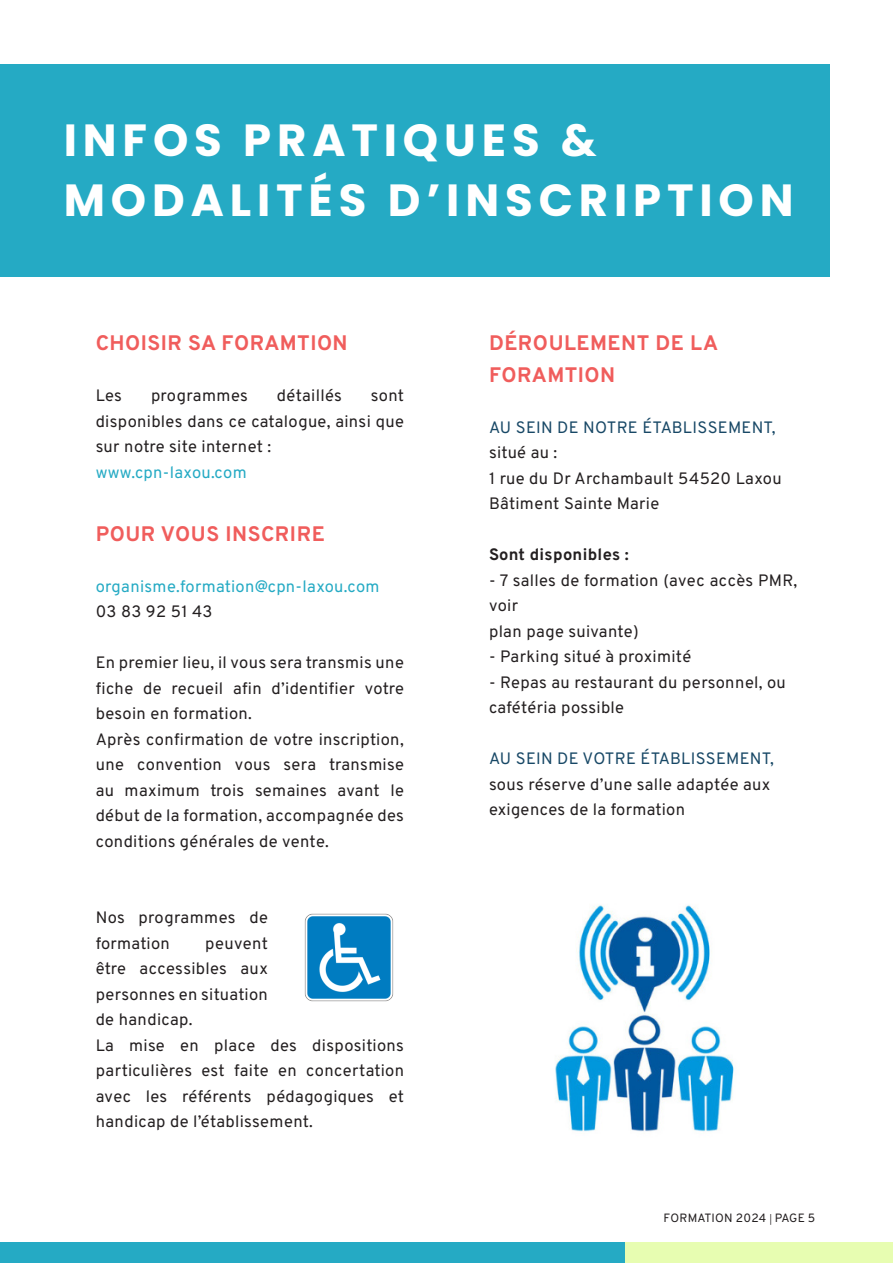
<style>
.page{position:relative;width:893px;height:1263px;background:#fff}
.page>*{position:absolute;margin:0;border:0;box-sizing:border-box;transform-origin:0 0}
.t1{font:700 45px "Poppins";letter-spacing:.13em;color:#fff}
.t2{font:700 21px/31.5px "Overpass";letter-spacing:.025em;color:#f05d5c}
.t3{font:16.5px/25.5px "Overpass";letter-spacing:.02em;color:#231f20;text-align:justify}
.t4{font:16.5px "Overpass";letter-spacing:.015em;color:#184866}
.t5{font:16.5px "Overpass";letter-spacing:.02em;color:#25aac4}
.t6{font:700 16.5px "Overpass";letter-spacing:.02em;color:#231f20}
.t7{font:12px "Overpass";letter-spacing:.015em;color:#231f20}
.s1{font-size:7.5px}
</style>
<div class="page">
<div style="left:0;top:1242px;width:625px;height:21px;background:#25aac4"></div>
<div style="left:625px;top:1242px;width:268px;height:21px;background:#e7fdb1"></div>
<div style="left:0;top:64px;width:829px;height:212px;background:#25aac4"></div>
<img style="left:304px;top:913px;width:90px;height:89px">
<img style="left:555px;top:905px;width:179px;height:227px">
<p class="t1" style="left:64px;top:114px;width:535px">INFOS PRATIQUES &amp;</p>
<p class="t1" style="left:64px;top:174px;width:731px">MODALITÉS D’INSCRIPTION</p>
<p class="t2" style="left:96px;top:326px;width:253px">CHOISIR SA FORAMTION</p>
<p class="t3" style="left:96px;top:382px;width:28px">Les</p>
<p class="t3" style="left:151px;top:382px;width:98px">programmes</p>
<p class="t3" style="left:277px;top:382px;width:66px">détaillés</p>
<p class="t3" style="left:96px;top:382px;width:310px;text-indent:275px">sont disponibles dans ce catalogue, ainsi que sur notre site internet :</p>
<p class="t5" style="left:96px;top:459px;width:153px">www.cpn-laxou.com</p>
<p class="t2" style="left:96px;top:517px;width:231px">POUR VOUS INSCRIRE</p>
<p class="t5" style="left:96px;top:573px;width:285px">organisme.formation@cpn-laxou.com</p>
<p class="t3" style="left:96px;top:598px;width:118px">03 83 92 51 43</p>
<p class="t3" style="left:96px;top:649px;width:310px">En premier lieu, il vous sera transmis une fiche de recueil afin d’identifier votre besoin en formation.</p>
<p class="t3" style="left:96px;top:726px;width:310px">Après confirmation de votre inscription, une convention vous sera transmise au maximum trois semaines avant le début de la formation, accompagnée des conditions générales de vente.</p>
<p class="t3" style="left:96px;top:904px;width:174px">Nos programmes de formation</p>
<p class="t3" style="left:96px;top:930px;width:174px;text-indent:110px">peuvent être accessibles aux personnes en situation de handicap.</p>
<p class="t3" style="left:96px;top:1032px;width:310px">La mise en place des dispositions particulières est faite en concertation avec les référents pédagogiques et handicap de l’établissement.</p>
<p class="t2" style="left:489px;top:326px;width:231px">DÉROULEMENT DE LA<br>FORAMTION</p>
<p class="t4" style="left:489px;top:414px;width:288px">AU SEIN DE NOTRE ÉTABLISSEMENT,</p>
<p class="t3" style="left:489px;top:439px;width:70px">situé au :</p>
<p class="t3" style="left:489px;top:465px;width:294px">1 rue du Dr Archambault 54520 Laxou</p>
<p class="t3" style="left:489px;top:490px;width:172px">Bâtiment Sainte Marie</p>
<p class="t6" style="left:489px;top:541px;width:141px">Sont disponibles :</p>
<p class="t3" style="left:489px;top:567px;width:310px">- 7 salles de formation (avec accès PMR, voir</p>
<p class="t3" style="left:489px;top:618px;width:151px">plan page suivante)</p>
<p class="t3" style="left:489px;top:643px;width:204px">- Parking situé à proximité</p>
<p class="t3" style="left:489px;top:669px;width:298px">- Repas au restaurant du personnel, ou</p>
<p class="t3" style="left:489px;top:694px;width:137px">cafétéria possible</p>
<p class="t4" style="left:489px;top:745px;width:286px">AU SEIN DE VOTRE ÉTABLISSEMENT,</p>
<p class="t3" style="left:489px;top:771px;width:283px">sous réserve d’une salle adaptée aux</p>
<p class="t3" style="left:489px;top:796px;width:197px">exigences de la formation</p>
<p class="t7" style="left:664px;top:1208px;width:153px">FORMATION 2024 <span class="s1">|</span> PAGE 5</p>
</div>
